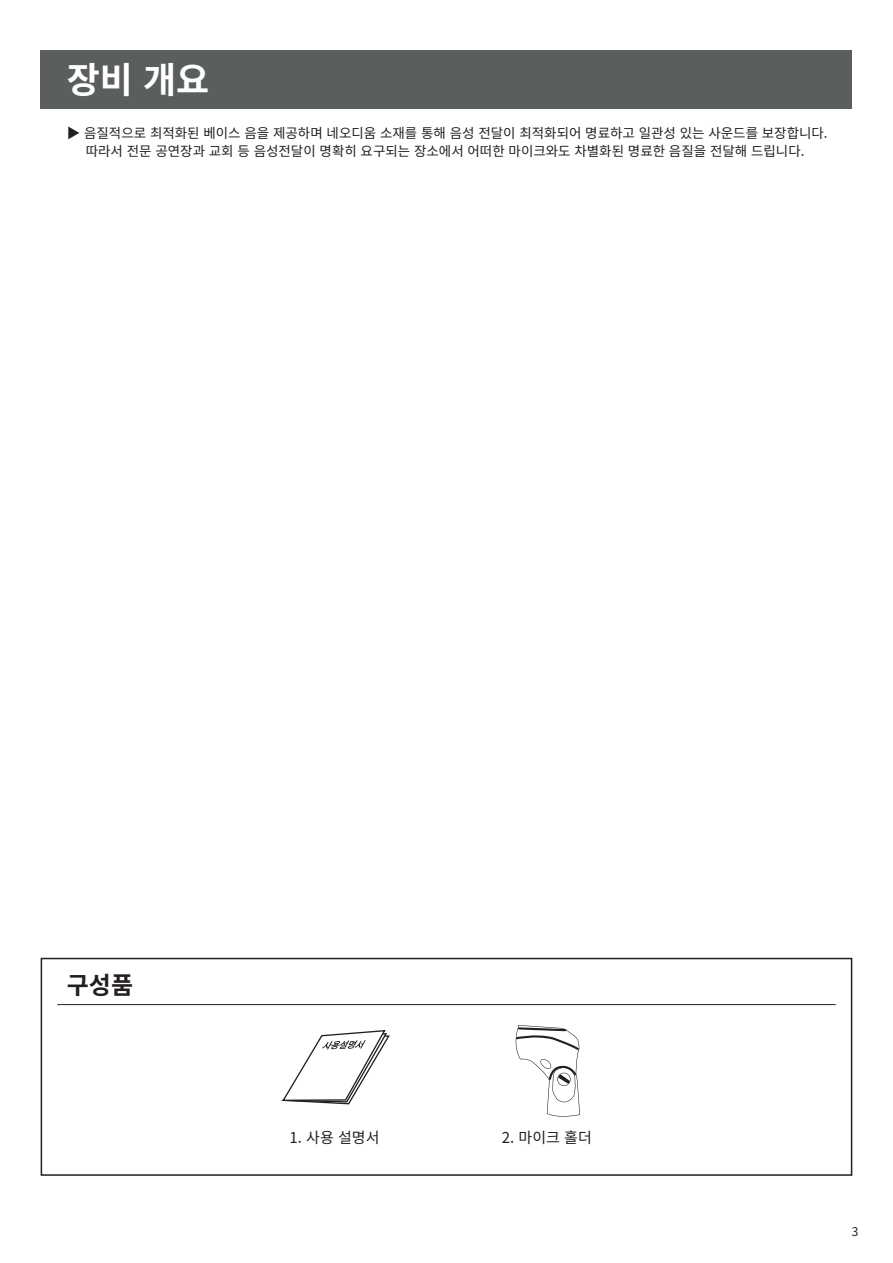
<style>
.page{position:relative;width:893px;height:1263px;background:#fff}
.page>*{position:absolute;margin:0;border:0;box-sizing:border-box;transform-origin:0 0}
.t1{font:700 36px "Noto Sans CJ Kkr";color:#fff}
.t2{font:700 24.3px "Noto Sans CJ Kkr";color:#231f20}
.t3{font:15px "Noto Sans CJ Kkr";color:#231f20}
.t4{font:13.5px/18px "Noto Sans CJ Kkr";color:#231f20;text-align:center}
.t5{font:12px "Noto Sans CJ Kkr";color:#231f20}
</style>
<div class="page">
<div style="left:41px;top:51px;width:811px;height:58px;background:#5a5e5f"></div>
<div style="left:41px;top:958px;width:811px;height:218px;border:2px solid #231f20"></div>
<hr style="left:57px;top:1004px;width:779px;height:1px;background:#231f20">
<svg style="left:281px;top:1030px;width:109px;height:75px"></svg>
<svg style="left:515px;top:1025px;width:65px;height:92px"></svg>
<h1 class="t1" style="left:67px;top:60px;width:144px">장비 개요</h1>
<p class="t4" style="left:67px;top:125px;width:762px">▶ 음질적으로 최적화된 베이스 음을 제공하며 네오디움 소재를 통해 음성 전달이 최적화되어 명료하고 일관성 있는 사운드를 보장합니다. 따라서 전문 공연장과 교회 등 음성전달이 명확히 요구되는 장소에서 어떠한 마이크와도 차별화된 명료한 음질을 전달해 드립니다.</p>
<h2 class="t2" style="left:67px;top:971px;width:68px">구성품</h2>
<p class="t3" style="left:290px;top:1129px;width:91px">1. 사용 설명서</p>
<p class="t3" style="left:502px;top:1129px;width:91px">2. 마이크 홀더</p>
<p class="t5" style="left:852px;top:1225px;width:8px">3</p>
</div>
